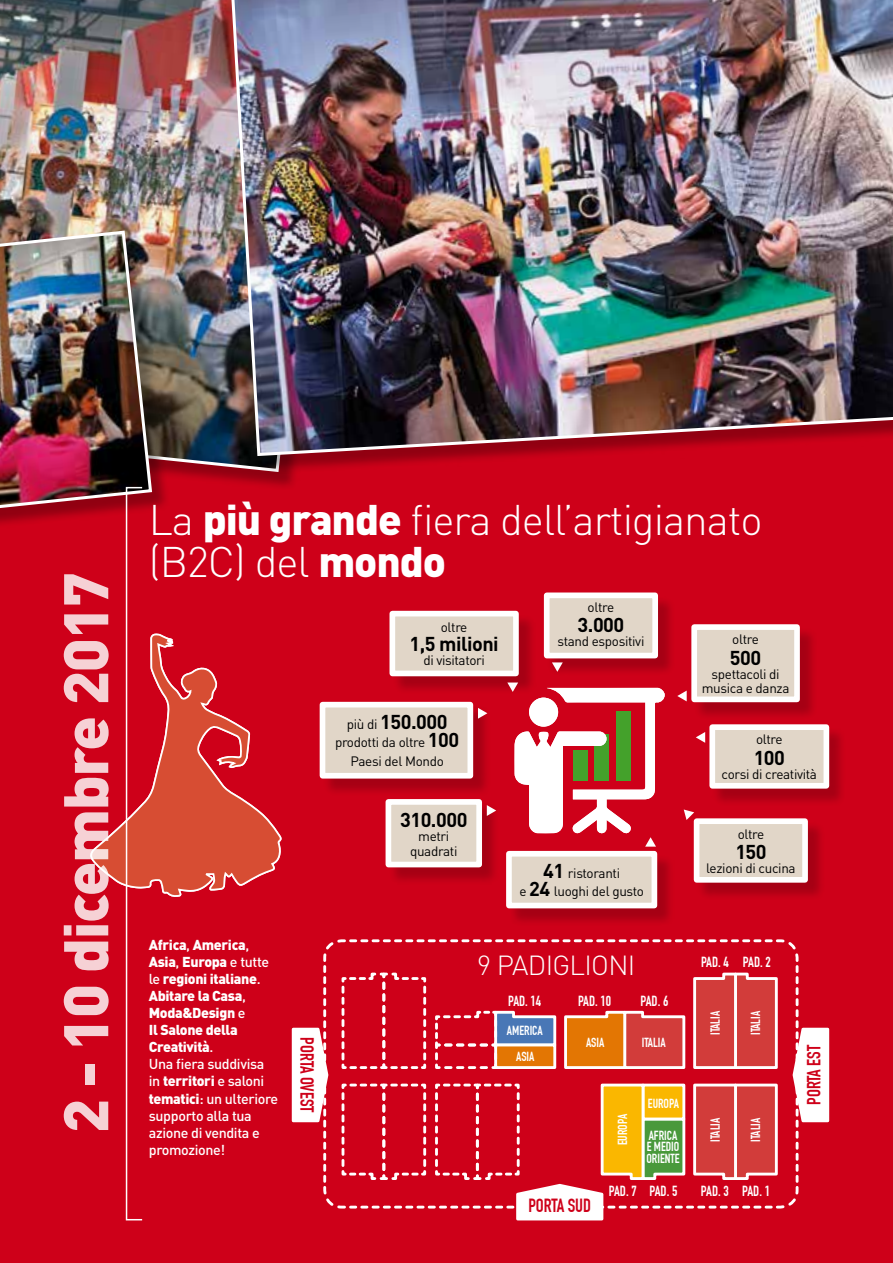
<style>
.page{position:relative;width:893px;height:1263px;background:#ce0019}
.page>*{position:absolute;margin:0;border:0;box-sizing:border-box;transform-origin:0 0}
.t1{font:900 61.95px "DIN";letter-spacing:-.025em;color:#fff}
.t2{font:300 42.3px/42px "DIN";letter-spacing:-.025em;color:#fff}
.t3{font:300 27.3px "DIN";letter-spacing:-.025em;color:#fff}
.t4{font:700 19.8px "DIN";letter-spacing:-.025em;color:#000}
.t5{font:700 18.6px "DIN Condensed";color:#ce0019}
.t6{font:700 14.4px "DIN Condensed";color:#fff}
.t7{font:900 14.25px/17.1px "DIN";letter-spacing:-.025em;color:#fff}
.t8{font:13.5px/18.5px "DIN";letter-spacing:-.025em;color:#000;text-align:center}
.t9{font:700 12.9px/11.4px "DIN Condensed";color:#fff}
.s1{font-weight:900}
.s2{font-weight:400;font-size:13.5px}
.s3{font-weight:700;font-size:19.8px}
.s4{font-weight:500}
</style>
<div class="page">
<img style="left:0;top:0;width:233px;height:474px">
<div style="left:233px;top:0;width:660px;height:474px;background:#000;opacity:.3"></div>
<img style="left:228px;top:0;width:665px;height:458px">
<div style="left:0;top:233px;width:170px;height:318px;background:#000;opacity:.3"></div>
<img style="left:0;top:229px;width:154px;height:306px">
<svg style="left:90px;top:632px;width:192px;height:423px"></svg>
<div style="left:388px;top:801px;width:112px;height:84px;background:#000;opacity:.2"></div>
<div style="left:386px;top:799px;width:96px;height:68px;background:#e1d6c8;border:6px solid #fff"></div>
<div style="left:696px;top:820px;width:130px;height:80px;background:#000;opacity:.2"></div>
<div style="left:694px;top:818px;width:114px;height:65px;background:#e1d6c8;border:6px solid #fff"></div>
<div style="left:712px;top:726px;width:135px;height:80px;background:#000;opacity:.2"></div>
<div style="left:709px;top:724px;width:120px;height:65px;background:#e1d6c8;border:6px solid #fff"></div>
<div style="left:694px;top:626px;width:123px;height:94px;background:#000;opacity:.2"></div>
<div style="left:691px;top:624px;width:109px;height:78px;background:#e1d6c8;border:6px solid #fff"></div>
<div style="left:546px;top:595px;width:130px;height:81px;background:#000;opacity:.2"></div>
<div style="left:544px;top:592px;width:114px;height:66px;background:#e1d6c8;border:6px solid #fff"></div>
<div style="left:322px;top:704px;width:169px;height:92px;background:#000;opacity:.2"></div>
<div style="left:320px;top:702px;width:153px;height:76px;background:#e1d6c8;border:6px solid #fff"></div>
<div style="left:392px;top:613px;width:144px;height:81px;background:#000;opacity:.2"></div>
<div style="left:389px;top:611px;width:130px;height:65px;background:#e1d6c8;border:6px solid #fff"></div>
<div style="left:508px;top:853px;width:167px;height:73px;background:#000;opacity:.2"></div>
<div style="left:506px;top:851px;width:151px;height:57px;background:#e1d6c8;border:6px solid #fff"></div>
<svg style="left:552px;top:662px;width:11px;height:10px"></svg>
<svg style="left:684px;top:809px;width:10px;height:11px"></svg>
<svg style="left:677px;top:690px;width:10px;height:11px"></svg>
<svg style="left:696px;top:732px;width:9px;height:11px"></svg>
<svg style="left:487px;top:805px;width:9px;height:11px"></svg>
<svg style="left:478px;top:708px;width:9px;height:11px"></svg>
<svg style="left:507px;top:682px;width:158px;height:165px"></svg>
<div style="left:126px;top:487px;width:17px;height:733px;border:2px solid #fff"></div>
<svg style="left:323px;top:939px;width:476px;height:270px"></svg>
<svg style="left:291px;top:966px;width:488px;height:255px"></svg>
<svg style="left:791px;top:963px;width:39px;height:218px"></svg>
<h1 class="t1" style="left:44px;top:1133px;width:563px;rotate:-90deg">2 - 10 dicembre 2017</h1>
<h2 class="t2" style="left:149px;top:498px;width:615px">La <span class="s1">più grande</span> fiera dell’artigianato (B2C) del <span class="s1">mondo</span></h2>
<p class="t8" style="left:441px;top:618px;width:28px">oltre</p>
<h3 class="t4" style="left:410px;top:631px;width:91px">1,5 milioni</h3>
<p class="t8" style="left:423px;top:650px;width:63px">di visitatori</p>
<h3 class="t4" style="left:347px;top:709px;width:102px"><span class="s2">più di</span> 150.000</h3>
<p class="t8" style="left:335px;top:733px;width:126px">prodotti da oltre <span class="s3">100<br></span>Paesi del Mondo</p>
<p class="t8" style="left:588px;top:597px;width:28px">oltre</p>
<h3 class="t4" style="left:578px;top:612px;width:48px">3.000</h3>
<p class="t8" style="left:557px;top:632px;width:88px">stand espositivi</p>
<p class="t8" style="left:732px;top:630px;width:28px">oltre</p>
<h3 class="t4" style="left:730px;top:645px;width:33px">500</h3>
<p class="t8" style="left:702px;top:667px;width:89px;line-height:14.2px">spettacoli di musica e danza</p>
<p class="t8" style="left:756px;top:730px;width:28px">oltre</p>
<h3 class="t4" style="left:754px;top:745px;width:33px">100</h3>
<p class="t8" style="left:722px;top:765px;width:97px">corsi di creatività</p>
<p class="t7" style="left:149px;top:935px;width:131px">Africa<span class="s4">,</span> America<span class="s4">,<br></span>Asia<span class="s4">,</span> Europa <span class="s4">e tutte le</span> regioni italiane<span class="s4">.<br></span>Abitare la Casa<span class="s4">,<br></span>Moda&amp;Design <span class="s4">e<br></span>Il Salone della<br>Creatività<span class="s4">.<br>Una fiera suddivisa in</span> territori <span class="s4">e saloni </span>tematici<span class="s4">: un ulteriore supporto alla tua azione di vendita e promozione!</span></p>
<h3 class="t4" style="left:400px;top:807px;width:69px">310.000</h3>
<p class="t8" style="left:410px;top:829px;width:49px;line-height:14.1px">metri quadrati</p>
<p class="t8" style="left:738px;top:824px;width:28px">oltre</p>
<h3 class="t4" style="left:735px;top:839px;width:33px">150</h3>
<p class="t8" style="left:706px;top:859px;width:91px">lezioni di cucina</p>
<p class="t8" style="left:519px;top:864px;width:126px"><span class="s3">41</span> ristoranti<br>e <span class="s3">24</span> luoghi del gusto</p>
<h3 class="t3" style="left:477px;top:948px;width:159px">9 PADIGLIONI</h3>
<p class="t6" style="left:508px;top:992px;width:35px">PAD. 14</p>
<p class="t6" style="left:578px;top:992px;width:35px">PAD. 10</p>
<p class="t9" style="left:507px;top:1025px;width:37px">AMERICA</p>
<p class="t6" style="left:640px;top:992px;width:29px">PAD. 6</p>
<p class="t6" style="left:701px;top:954px;width:29px">PAD. 4</p>
<p class="t6" style="left:743px;top:954px;width:29px">PAD. 2</p>
<p class="t9" style="left:710px;top:1035px;width:26px;rotate:-90deg">ITALIA</p>
<p class="t9" style="left:750px;top:1035px;width:26px;rotate:-90deg">ITALIA</p>
<p class="t9" style="left:586px;top:1037px;width:20px">ASIA</p>
<p class="t9" style="left:642px;top:1037px;width:26px">ITALIA</p>
<h3 class="t5" style="left:318px;top:1037px;width:77px;rotate:90deg">PORTA OVEST</h3>
<h3 class="t5" style="left:803px;top:1105px;width:62px;rotate:-90deg">PORTA EST</h3>
<p class="t9" style="left:516px;top:1051px;width:20px">ASIA</p>
<p class="t9" style="left:648px;top:1098px;width:33px">EUROPA</p>
<p class="t9" style="left:617px;top:1145px;width:33px;rotate:-90deg">EUROPA</p>
<p class="t9" style="left:710px;top:1142px;width:26px;rotate:-90deg">ITALIA</p>
<p class="t9" style="left:750px;top:1142px;width:26px;rotate:-90deg">ITALIA</p>
<p class="t9" style="left:646px;top:1130px;width:35px">AFRICA<br>E MEDIO<br>ORIENTE</p>
<h3 class="t5" style="left:528px;top:1194px;width:64px">PORTA SUD</h3>
<p class="t6" style="left:609px;top:1182px;width:70px">PAD. 7 PAD. 5</p>
<p class="t6" style="left:701px;top:1182px;width:71px">PAD. 3 PAD. 1</p>
</div>
